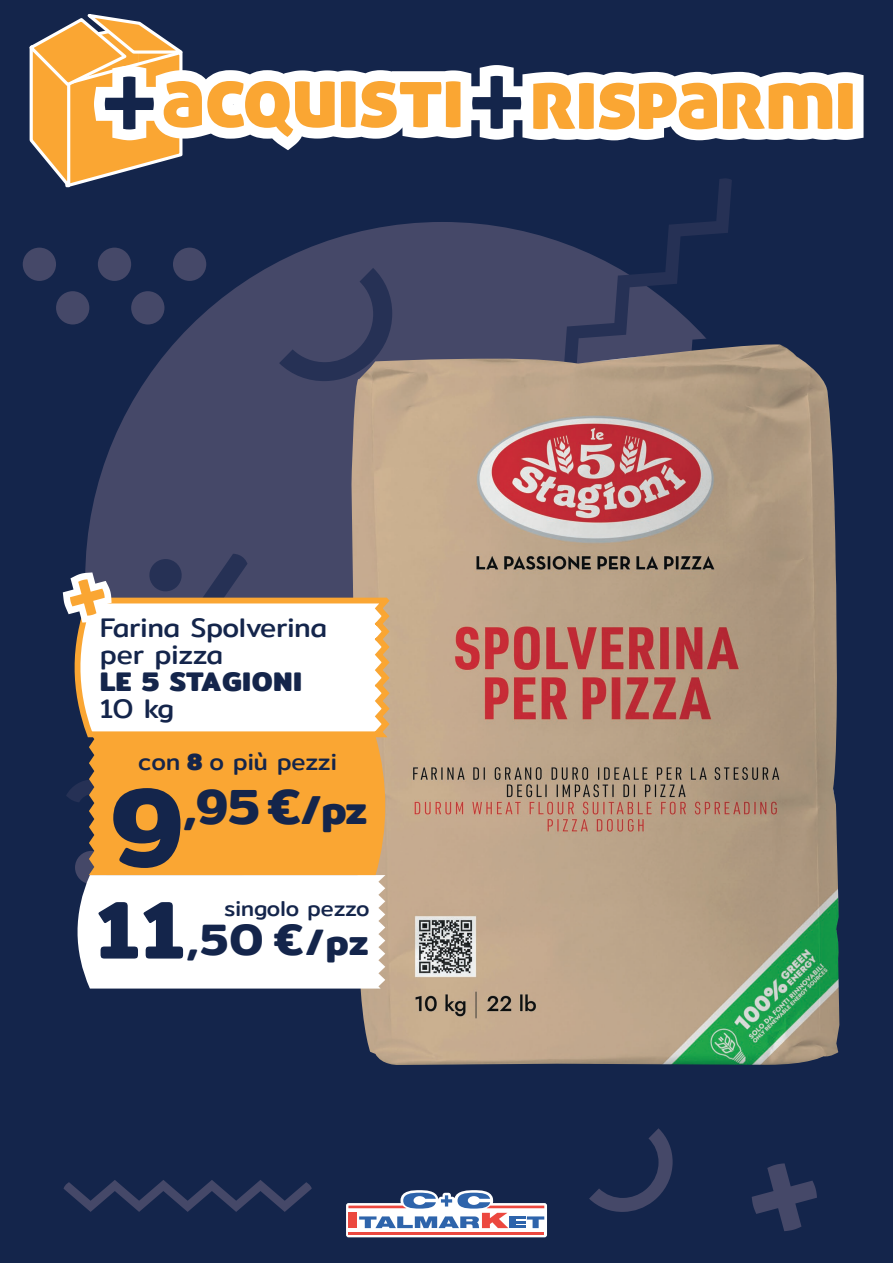
<style>
.page{position:relative;width:893px;height:1263px;background:#14254b}
.page>*{position:absolute;margin:0;border:0;box-sizing:border-box;transform-origin:0 0}
.t1{font:600 112.5px "Mitr";color:#14254b}
.t2{font:600 49.5px "Mitr";color:#14254b}
.t3{font:600 44.1px "Mitr";color:#14254b}
.t4{font:27px/27px "Mitr";color:#14254b}
.t5{font:700 27px "Mitr";letter-spacing:.04em;color:#14254b}
.t6{font:23.55px "Mitr";color:#14254b}
.t7{font:21.6px "Mitr";color:#14254b}
.s1{font-weight:700}
.s2{font-size:40.5px}
.s3{font-size:82.95px}
.s4{font-size:36.9px}
</style>
<div class="page">
<svg style="left:589px;top:1128px;width:84px;height:84px"></svg>
<div style="left:85px;top:222px;width:714px;height:714px;background:#454868;border-radius:50%"></div>
<div style="left:23px;top:248px;width:33px;height:33px;background:#454868;border-radius:50%"></div>
<div style="left:98px;top:248px;width:33px;height:33px;background:#454868;border-radius:50%"></div>
<div style="left:173px;top:248px;width:33px;height:33px;background:#454868;border-radius:50%"></div>
<div style="left:56px;top:291px;width:33px;height:33px;background:#454868;border-radius:50%"></div>
<div style="left:131px;top:291px;width:33px;height:33px;background:#454868;border-radius:50%"></div>
<svg style="left:64px;top:1180px;width:248px;height:32px"></svg>
<svg style="left:472px;top:195px;width:259px;height:149px"></svg>
<svg style="left:279px;top:268px;width:113px;height:113px"></svg>
<svg style="left:752px;top:1163px;width:65px;height:68px"></svg>
<svg style="left:29px;top:14px;width:834px;height:181px"></svg>
<svg style="left:346px;top:1190px;width:201px;height:47px"></svg>
<img style="left:351px;top:344px;width:489px;height:721px">
<svg style="left:63px;top:554px;width:429px;height:434px;background:#d7bc9d"></svg>
<p class="t4" style="left:100px;top:614px;width:228px">Farina Spolverina per pizza</p>
<p class="t5" style="left:100px;top:661px;width:203px">LE 5 STAGIONI</p>
<p class="t4" style="left:100px;top:695px;width:75px">1O kg</p>
<p class="t6" style="left:138px;top:744px;width:200px">con <span class="s1">8</span> o più pezzi</p>
<h1 class="t1" style="left:111px;top:743px;width:74px">9</h1>
<h2 class="t2" style="left:183px;top:770px;width:186px">,95 €<span class="s2">/pz</span></h2>
<p class="t7" style="left:224px;top:892px;width:147px">singolo pezzo</p>
<h3 class="t3" style="left:96px;top:906px;width:274px"><span class="s3">11</span>,5O €<span class="s4">/pz</span></h3>
</div>
